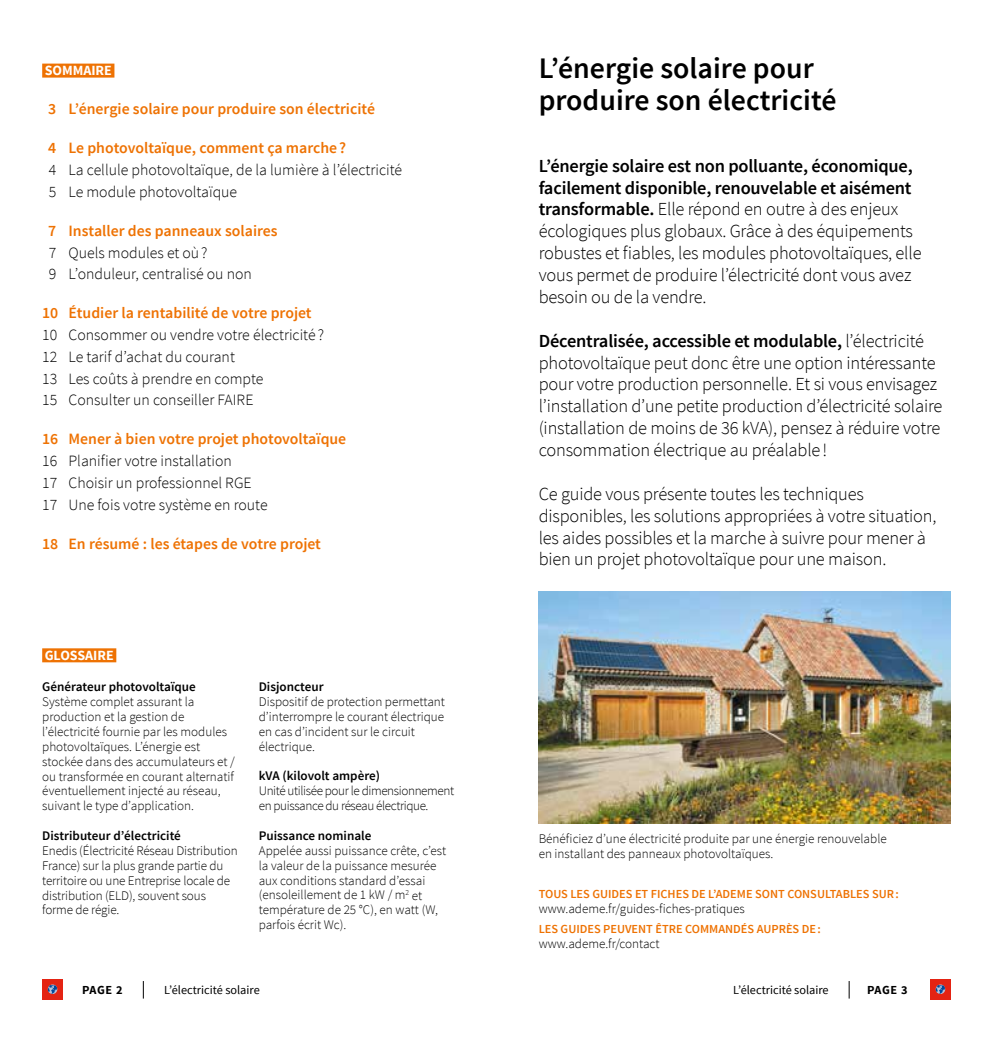
<style>
.page{position:relative;width:993px;height:1042px;background:#fff}
.page>*{position:absolute;margin:0;border:0;box-sizing:border-box;transform-origin:0 0}
.t1{font:600 29.75px/31.5px "Source Sans Pro";color:#000}
.t2{font:300 18.38px/21.9px "Source Sans Pro";letter-spacing:-.01em;color:#000}
.t3{font:300 15.75px/21.7px "Source Sans Pro";color:#000}
.t4{font:600 15.75px "Source Sans Pro";color:#ee7203}
.t5{font:700 14px "Source Sans Pro";color:#fff}
.t6{font:300 13.12px/14.9px "Source Sans Pro";color:#000}
.t7{font:600 13.12px "Source Sans Pro";color:#000}
.t8{font:300 13.12px/14.9px "Source Sans Pro";letter-spacing:-.03em;color:#000}
.t9{font:600 12.25px "Source Sans Pro";color:#ee7203}
.t10{font:12.25px "Source Sans Pro";color:#000}
.t11{font:700 12.25px "Source Sans Pro";letter-spacing:.04em;color:#000}
.s1{font-weight:600}
</style>
<div class="page">
<svg style="left:143px;top:981px;width:1px;height:17px"></svg>
<div style="left:42px;top:979px;width:21px;height:21px;background:#e42313"></div>
<svg style="left:48px;top:984px;width:9px;height:10px"></svg>
<svg style="left:848px;top:981px;width:1px;height:17px"></svg>
<div style="left:929px;top:979px;width:21px;height:21px;background:#e42313"></div>
<svg style="left:935px;top:984px;width:9px;height:10px"></svg>
<img style="left:538px;top:591px;width:412px;height:232px">
<div style="left:42px;top:64px;width:72px;height:14px;background:#ee7203"></div>
<div style="left:42px;top:648px;width:74px;height:14px;background:#ee7203"></div>
<p class="t5" style="left:45px;top:61px;width:69px">SOMMAIRE</p>
<p class="t4" style="left:48px;top:99px;width:328px">3 L’énergie solaire pour produire son électricité</p>
<p class="t4" style="left:48px;top:138px;width:299px">4 Le photovoltaïque, comment ça marche?</p>
<p class="t3" style="left:49px;top:159px;width:355px">4 La cellule photovoltaïque, de la lumière à l’électricité<br>5 Le module photovoltaïque</p>
<p class="t4" style="left:48px;top:221px;width:231px">7 Installer des panneaux solaires</p>
<p class="t3" style="left:49px;top:241px;width:205px">7 Quels modules et où?<br>9 L’onduleur, centralisé ou non</p>
<p class="t4" style="left:42px;top:303px;width:271px">10 Étudier la rentabilité de votre projet</p>
<p class="t3" style="left:42px;top:324px;width:283px">10 Consommer ou vendre votre électricité ?<br>12 Le tarif d’achat du courant<br>13 Les coûts à prendre en compte<br>15 Consulter un conseiller FAIRE</p>
<p class="t4" style="left:42px;top:429px;width:305px">16 Mener à bien votre projet photovoltaïque</p>
<p class="t3" style="left:42px;top:450px;width:227px">16 Planifier votre installation<br>17 Choisir un professionnel RGE<br>17 Une fois votre système en route</p>
<p class="t4" style="left:42px;top:533px;width:280px">18 En résumé : les étapes de votre projet</p>
<p class="t5" style="left:45px;top:646px;width:71px">GLOSSAIRE</p>
<p class="t7" style="left:42px;top:678px;width:155px">Générateur photovoltaïque</p>
<p class="t6" style="left:42px;top:694px;width:194px">Système complet assurant la production et la gestion de l’électricité fournie par les modules photovoltaïques. L’énergie est stockée dans des accumulateurs et / ou transformée en courant alternatif éventuellement injecté au réseau, suivant le type d’application.</p>
<p class="t7" style="left:42px;top:827px;width:140px">Distributeur d’électricité</p>
<p class="t6" style="left:42px;top:843px;width:197px">Enedis (Électricité Réseau Distribution France) sur la plus grande partie du territoire ou une Entreprise locale de distribution (ELD), souvent sous forme de régie.</p>
<p class="t7" style="left:259px;top:678px;width:66px">Disjoncteur</p>
<p class="t6" style="left:259px;top:694px;width:188px">Dispositif de protection permettant d’interrompre le courant électrique en cas d’incident sur le circuit électrique.</p>
<p class="t7" style="left:259px;top:768px;width:123px">kVA (kilovolt ampère)</p>
<p class="t8" style="left:259px;top:783px;width:197px">Unité utilisée pour le dimensionnement en puissance du réseau électrique.</p>
<p class="t7" style="left:259px;top:827px;width:114px">Puissance nominale</p>
<p class="t6" style="left:259px;top:843px;width:189px">Appelée aussi puissance crête, c’est la valeur de la puissance mesurée aux conditions standard d’essai (ensoleillement de 1 kW / m<sup>2</sup> et température de 25 °C), en watt (W, parfois écrit Wc).</p>
<h1 class="t1" style="left:538px;top:53px;width:299px">L’énergie solaire pour produire son électricité</h1>
<p class="t2" style="left:538px;top:155px;width:384px"><span class="s1">L’énergie solaire est non polluante, économique, facilement disponible, renouvelable et aisément transformable.</span> Elle répond en outre à des enjeux écologiques plus globaux. Grâce à des équipements robustes et fiables, les modules photovoltaïques, elle vous permet de produire l’électricité dont vous avez besoin ou de la vendre.</p>
<p class="t2" style="left:538px;top:330px;width:405px"><span class="s1">Décentralisée, accessible et modulable,</span> l’électricité photovoltaïque peut donc être une option intéressante pour votre production personnelle. Et si vous envisagez l’installation d’une petite production d’électricité solaire (installation de moins de 36 kVA), pensez à réduire votre consommation électrique au préalable!</p>
<h2 class="t2" style="left:538px;top:483px;width:399px">Ce guide vous présente toutes les techniques disponibles, les solutions appropriées à votre situation, les aides possibles et la marche à suivre pour mener à bien un projet photovoltaïque pour une maison.</h2>
<p class="t6" style="left:538px;top:831px;width:349px">Bénéficiez d’une électricité produite par une énergie renouvelable en installant des panneaux photovoltaïques.</p>
<p class="t9" style="left:538px;top:886px;width:361px">TOUS LES GUIDES ET FICHES DE L’ADEME SONT CONSULTABLES SUR:</p>
<p class="t6" style="left:538px;top:901px;width:207px">www.ademe.fr/guides-fiches-pratiques</p>
<p class="t9" style="left:538px;top:921px;width:284px">LES GUIDES PEUVENT ÊTRE COMMANDÉS AUPRÈS DE:</p>
<p class="t6" style="left:538px;top:936px;width:122px">www.ademe.fr/contact</p>
<p class="t11" style="left:82px;top:981px;width:42px">PAGE 2</p>
<p class="t10" style="left:164px;top:982px;width:97px">L’électricité solaire</p>
<p class="t10" style="left:732px;top:982px;width:97px">L’électricité solaire</p>
<p class="t11" style="left:866px;top:981px;width:42px">PAGE 3</p>
</div>
